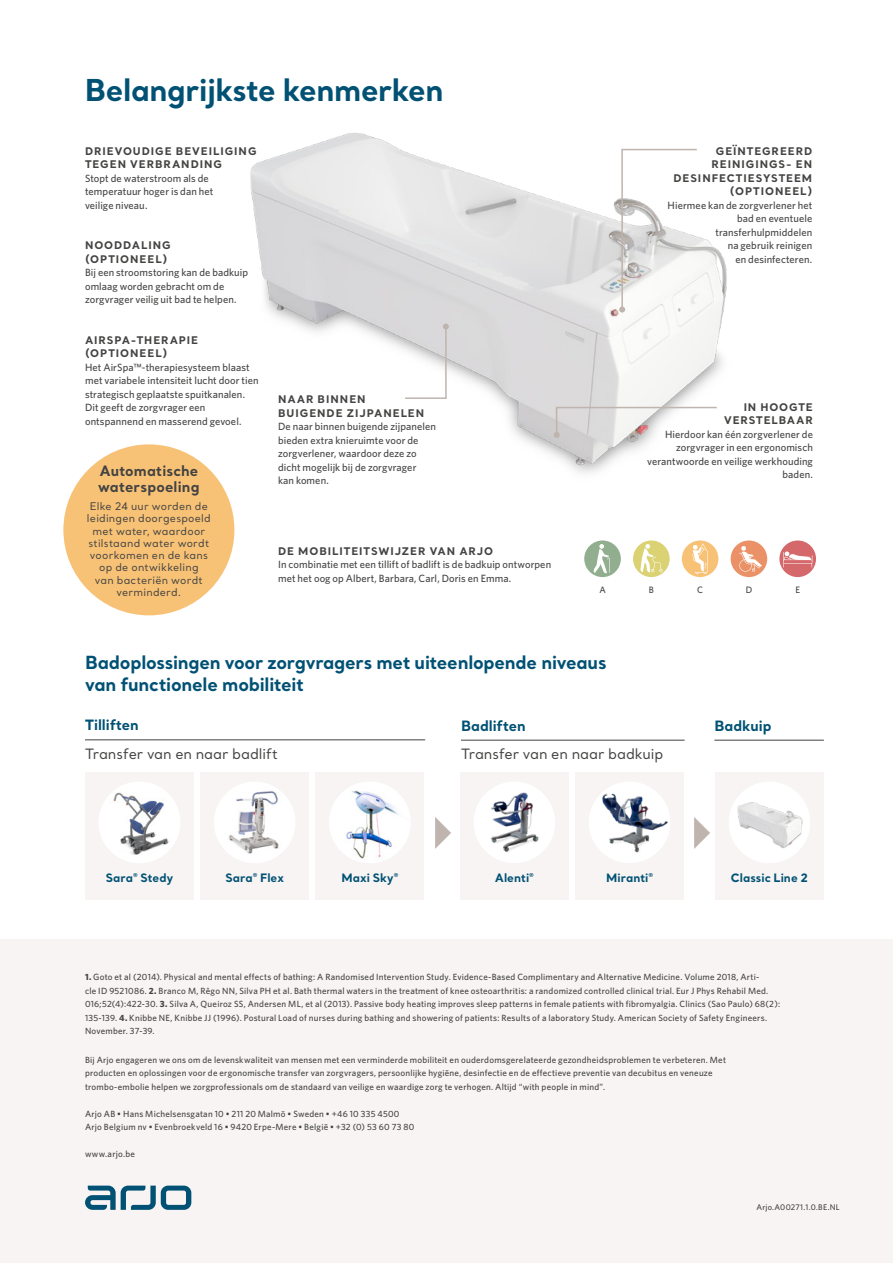
<style>
.page{position:relative;width:893px;height:1263px;background:#fff}
.page>*{position:absolute;margin:0;border:0;box-sizing:border-box;transform-origin:0 0}
.Headline_Santral_Bol{font:700 30px "Santral";letter-spacing:-.015em;color:#015174}
.Bullet_points_12_pt{font:700 18px/21.6px "Santral";letter-spacing:-.01em;color:#015174}
.Call-out_text_Santra{font:700 14.25px/16.4px "Santral";letter-spacing:.01em;color:#434342}
.Bullet_points_45_55{font:14.1px "Santral";letter-spacing:-.005em;color:#434342}
.Bullet_points_45_55-2{font:700 14.1px "Santral";color:#015174}
.Headline_Product_nam{font:700 11.55px "Santral";letter-spacing:.005em;color:#015174}
.Optional_sub-heading{font:500 10.5px/13.5px "Whitney HTF";letter-spacing:.01em;color:#434342}
.Optional_sub-heading-2{font:700 10.5px/13.5px "Santral";letter-spacing:.09em;color:#434342}
.Call-out_text_Santra-2{font:10.5px/12.3px "Santral";letter-spacing:.02em;color:#434342;text-align:center}
.Body_copy_Whitney_Me{font:500 9.3px "Whitney";color:#434342}
.Information_text_Whi{font:500 9px/13.5px "Whitney";letter-spacing:.025em;color:#434342}
.PN_Whitney_Medium_5{font:500 8.25px "Whitney";letter-spacing:.025em;color:#434342}
.Headline_Product_nam-2{font:700 6.75px "Santral";color:#015174}
.s1{font-weight:700}
</style>
<div class="page">
<div style="left:0;top:939px;width:893px;height:324px;background:#f7f4f3"></div>
<img style="left:164px;top:132px;width:563px;height:351px">
<div style="left:63px;top:444px;width:171px;height:171px;background:#f8c276;border-radius:50%"></div>
<svg style="left:85px;top:1185px;width:106px;height:25px"></svg>
<svg style="left:404px;top:324px;width:45px;height:76px"></svg>
<svg style="left:554px;top:406px;width:164px;height:32px"></svg>
<svg style="left:619px;top:148px;width:79px;height:165px"></svg>
<div style="left:584px;top:540px;width:37px;height:37px;background:#91ae8f;border-radius:50%"></div>
<svg style="left:593px;top:544px;width:17px;height:29px"></svg>
<div style="left:633px;top:540px;width:37px;height:37px;background:#dad273;border-radius:50%"></div>
<svg style="left:640px;top:544px;width:23px;height:28px"></svg>
<div style="left:682px;top:540px;width:36px;height:37px;background:#f8c276;border-radius:50%"></div>
<svg style="left:692px;top:544px;width:16px;height:30px"></svg>
<div style="left:731px;top:540px;width:36px;height:37px;background:#ea9168;border-radius:50%"></div>
<svg style="left:739px;top:546px;width:23px;height:26px"></svg>
<div style="left:779px;top:540px;width:37px;height:37px;background:#d5686a;border-radius:50%"></div>
<svg style="left:783px;top:551px;width:29px;height:16px"></svg>
<hr style="left:85px;top:739px;width:340px;height:1px;background:#434342">
<hr style="left:461px;top:740px;width:224px;height:1px;background:#434342">
<hr style="left:714px;top:740px;width:110px;height:1px;background:#434342">
<div style="left:85px;top:772px;width:109px;height:127px;background:#f7f4f3"></div>
<img style="left:99px;top:782px;width:81px;height:81px;border-radius:41px">
<div style="left:460px;top:772px;width:109px;height:127px;background:#f7f4f3"></div>
<div style="left:474px;top:782px;width:81px;height:81px;background:#fff;border-radius:50%"></div>
<img style="left:490px;top:792px;width:49px;height:60px">
<div style="left:575px;top:772px;width:109px;height:127px;background:#f7f4f3"></div>
<div style="left:589px;top:782px;width:81px;height:81px;background:#fff;border-radius:50%"></div>
<img style="left:602px;top:793px;width:66px;height:60px">
<div style="left:315px;top:772px;width:109px;height:128px;background:#f7f4f3"></div>
<img style="left:329px;top:782px;width:82px;height:81px;border-radius:41px">
<div style="left:715px;top:772px;width:109px;height:127px;background:#f7f4f3"></div>
<div style="left:729px;top:782px;width:81px;height:81px;background:#fff;border-radius:50%"></div>
<img style="left:737px;top:802px;width:66px;height:46px">
<svg style="left:694px;top:817px;width:16px;height:32px"></svg>
<svg style="left:435px;top:817px;width:16px;height:32px"></svg>
<div style="left:200px;top:772px;width:109px;height:127px;background:#f7f4f3"></div>
<img style="left:214px;top:782px;width:81px;height:81px;border-radius:41px">
<p class="Headline_Santral_Bol" style="left:85px;top:70px;width:360px">Belangrijkste kenmerken</p>
<p class="Optional_sub-heading-2" style="left:85px;top:144px;width:173px">DRIEVOUDIGE BEVEILIGING<br>TEGEN VERBRANDING</p>
<p class="Optional_sub-heading" style="left:85px;top:171px;width:130px">Stopt de waterstroom als de temperatuur hoger is dan het veilige niveau.</p>
<p class="Optional_sub-heading-2" style="left:85px;top:238px;width:87px">NOODDALING (OPTIONEEL)</p>
<p class="Optional_sub-heading" style="left:85px;top:265px;width:165px">Bij een stroomstoring kan de badkuip omlaag worden gebracht om de zorgvrager veilig uit bad te helpen.</p>
<p class="Optional_sub-heading-2" style="left:85px;top:333px;width:115px">AIRSPA-THERAPIE (OPTIONEEL)</p>
<p class="Optional_sub-heading" style="left:85px;top:360px;width:175px">Het AirSpa™-therapiesysteem blaast met variabele intensiteit lucht door tien strategisch geplaatste spuitkanalen.<br>Dit geeft de zorgvrager een ontspannend en masserend gevoel.</p>
<p class="Call-out_text_Santra" style="left:98px;top:462px;width:103px">Automatische waterspoeling</p>
<p class="Call-out_text_Santra-2" style="left:87px;top:500px;width:125px">Elke 24 uur worden de leidingen doorgespoeld met water, waardoor stilstaand water wordt voorkomen en de kans op de ontwikkeling<br>van bacteriën wordt verminderd.</p>
<p class="Optional_sub-heading-2" style="left:278px;top:392px;width:148px">NAAR BINNEN<br>BUIGENDE ZIJPANELEN</p>
<p class="Optional_sub-heading" style="left:278px;top:419px;width:159px">De naar binnen buigende zijpanelen bieden extra knieruimte voor de zorgverlener, waardoor deze zo dicht mogelijk bij de zorgvrager<br>kan komen.</p>
<p class="Optional_sub-heading-2" style="left:278px;top:544px;width:217px">DE MOBILITEITSWIJZER VAN ARJO</p>
<p class="Optional_sub-heading" style="left:278px;top:557px;width:275px">In combinatie met een tillift of badlift is de badkuip ontworpen met het oog op Albert, Barbara, Carl, Doris en Emma.</p>
<p class="Optional_sub-heading-2" style="left:673px;top:144px;width:140px;text-align:right">GEÏNTEGREERD<br>REINIGINGS- EN<br>DESINFECTIESYSTEEM (OPTIONEEL)</p>
<p class="Optional_sub-heading" style="left:668px;top:198px;width:146px;text-align:right">Hiermee kan de zorgverlener het bad en eventuele transferhulpmiddelen<br>na gebruik reinigen<br>en desinfecteren.</p>
<p class="Optional_sub-heading-2" style="left:724px;top:400px;width:90px;text-align:right">IN HOOGTE<br>VERSTELBAAR</p>
<p class="Optional_sub-heading" style="left:647px;top:427px;width:167px;text-align:right">Hierdoor kan één zorgverlener de zorgvrager in een ergonomisch verantwoorde en veilige werkhouding baden.</p>
<p class="Body_copy_Whitney_Me" style="left:599px;top:583px;width:8px">A</p>
<p class="Body_copy_Whitney_Me" style="left:649px;top:583px;width:7px">B</p>
<p class="Body_copy_Whitney_Me" style="left:697px;top:583px;width:7px">C</p>
<p class="Body_copy_Whitney_Me" style="left:746px;top:583px;width:8px">D</p>
<p class="Body_copy_Whitney_Me" style="left:795px;top:583px;width:6px">E</p>
<p class="Bullet_points_12_pt" style="left:85px;top:651px;width:523px">Badoplossingen voor zorgvragers met uiteenlopende niveaus van functionele mobiliteit</p>
<p class="Bullet_points_45_55-2" style="left:85px;top:716px;width:55px">Tilliften</p>
<p class="Bullet_points_45_55" style="left:85px;top:745px;width:194px">Transfer van en naar badlift</p>
<p class="Bullet_points_45_55-2" style="left:461px;top:716px;width:66px">Badliften</p>
<p class="Bullet_points_45_55" style="left:461px;top:745px;width:204px">Transfer van en naar badkuip</p>
<p class="Bullet_points_45_55-2" style="left:714px;top:716px;width:59px">Badkuip</p>
<p class="Headline_Product_nam" style="left:106px;top:870px;width:69px">Sara<sup>®</sup> Stedy</p>
<p class="Headline_Product_nam" style="left:495px;top:870px;width:41px">Alenti<sup>®</sup></p>
<p class="Headline_Product_nam" style="left:606px;top:870px;width:44px">Miranti</p>
<p class="Headline_Product_nam" style="left:225px;top:870px;width:60px">Sara<sup>®</sup> Flex</p>
<p class="Headline_Product_nam" style="left:341px;top:870px;width:59px">Maxi Sky<sup>®</sup></p>
<p class="Headline_Product_nam-2" style="left:648px;top:871px;width:6px">®</p>
<p class="Headline_Product_nam" style="left:731px;top:870px;width:79px">Classic Line 2</p>
<p class="Information_text_Whi" style="left:85px;top:970px;width:697px"><span class="s1">1.</span> Goto et al (2014). Physical and mental effects of bathing: A Randomised Intervention Study. Evidence-Based Complimentary and Alternative Medicine. Volume 2018, Arti-<br>cle ID 9521086. <span class="s1">2.</span> Branco M, Rêgo NN, Silva PH et al. Bath thermal waters in the treatment of knee osteoarthritis: a randomized controlled clinical trial. Eur J Phys Rehabil Med.<br>016;52(4):422-30. <span class="s1">3.</span> Silva A, Queiroz SS, Andersen ML, et al (2013). Passive body heating improves sleep patterns in female patients with fibromyalgia. Clinics (Sao Paulo) 68(2):<br>135-139. <span class="s1">4.</span> Knibbe NE, Knibbe JJ (1996). Postural Load of nurses during bathing and showering of patients: Results of a laboratory Study. American Society of Safety Engineers.<br>November. 37-39.</p>
<p class="Information_text_Whi" style="left:85px;top:1053px;width:642px">Bij Arjo engageren we ons om de levenskwaliteit van mensen met een verminderde mobiliteit en ouderdomsgerelateerde gezondheidsproblemen te verbeteren. Met producten en oplossingen voor de ergonomische transfer van zorgvragers, persoonlijke hygiëne, desinfectie en de effectieve preventie van decubitus en veneuze trombo-embolie helpen we zorgprofessionals om de standaard van veilige en waardige zorg te verhogen. Altijd “with people in mind”.</p>
<p class="Information_text_Whi" style="left:85px;top:1107px;width:316px">Arjo AB • Hans Michelsensgatan 10 • 211 20 Malmö • Sweden • +46 10 335 4500</p>
<p class="Information_text_Whi" style="left:85px;top:1120px;width:331px">Arjo Belgium nv • Evenbroekveld 16 • 9420 Erpe-Mere • België • +32 (0) 53 60 73 80</p>
<p class="Information_text_Whi" style="left:85px;top:1147px;width:51px">www.arjo.be</p>
<p class="PN_Whitney_Medium_5" style="left:756px;top:1201px;width:85px">Arjo.A00271.1.0.BE.NL</p>
</div>
